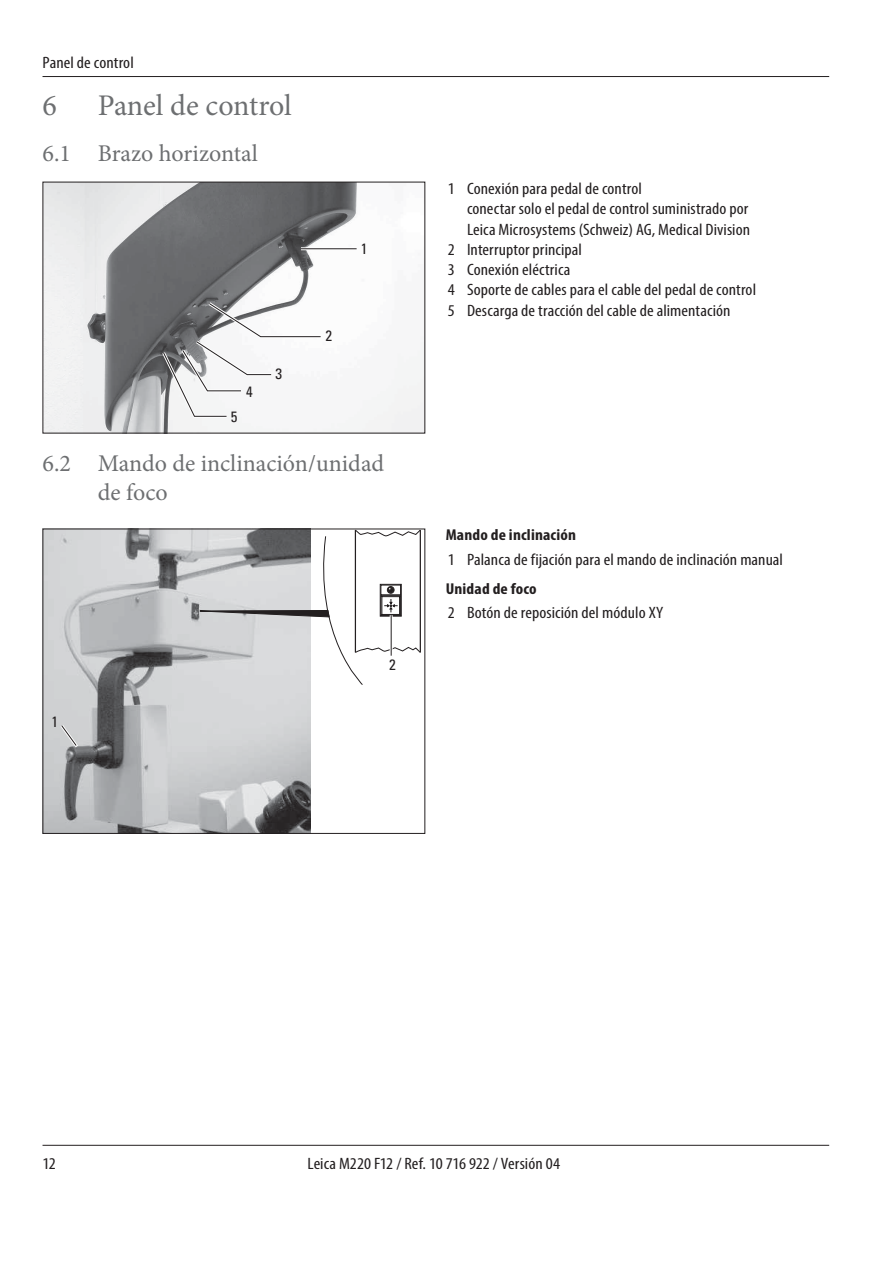
<style>
.page{position:relative;width:893px;height:1263px;background:#fff}
.page>*{position:absolute;margin:0;border:0;box-sizing:border-box;transform-origin:0 0}
.t1{font:30px "Minion Pro";letter-spacing:-.005em;color:#6d6f71}
.t2{font:24px/28.8px "Minion Pro";color:#6d6f71}
.t3{font:condensed 16.5px/20.2px "Myriad Pro";letter-spacing:.005em;color:#231f20;scale:1.1 1}
.Leica_Überschrift_E{font:700 condensed 15.75px "Myriad Pro";letter-spacing:.01em;color:#231f20;scale:1.1 1}
.t4{font:condensed 15px "Univers";color:#231f20}
</style>
<div class="page">
<hr style="left:43px;top:76px;width:786px;height:1px;background:#231f20">
<hr style="left:43px;top:1145px;width:786px;height:1px;background:#231f20">
<img style="left:45px;top:184px;width:378px;height:247px">
<svg style="left:160px;top:246px;width:200px;height:173px"></svg>
<img style="left:45px;top:531px;width:265px;height:301px">
<hr style="left:420px;top:530px;width:1px;height:122px;background:#231f20">
<svg style="left:199px;top:531px;width:221px;height:154px"></svg>
<hr style="left:390px;top:615px;width:3px;height:41px;background:#fff">
<svg style="left:58px;top:721px;width:23px;height:30px"></svg>
<hr style="left:391px;top:615px;width:1px;height:41px;background:#231f20">
<div style="left:43px;top:529px;width:382px;height:305px;border:1px solid #231f20"></div>
<p class="t3" style="left:43px;top:52px;width:85px">Panel de control</p>
<p class="t1" style="left:43px;top:86px;width:16px">6</p>
<p class="t1" style="left:98px;top:86px;width:196px">Panel de control</p>
<p class="t2" style="left:43px;top:139px;width:217px">6.1 Brazo horizontal</p>
<p class="t4" style="left:231px;top:407px;width:8px">5</p>
<p class="t4" style="left:246px;top:382px;width:8px">4</p>
<p class="t4" style="left:276px;top:364px;width:8px">3</p>
<p class="t4" style="left:361px;top:239px;width:8px">1</p>
<p class="t4" style="left:325px;top:327px;width:8px">2</p>
<p class="t2" style="left:98px;top:449px;width:288px;text-indent:-55px">6.2 Mando de inclinación/unidad de foco</p>
<p class="t4" style="left:52px;top:712px;width:8px">1</p>
<p class="t4" style="left:389px;top:655px;width:8px">2</p>
<p class="t3" style="left:467px;top:178px;width:259px;text-indent:-19px">1 Conexión para pedal de control<br>conectar solo el pedal de control suministrado por<br>Leica Microsystems (Schweiz) AG, Medical Division</p>
<p class="t3" style="left:448px;top:239px;width:123px">2 Interruptor principal</p>
<p class="t3" style="left:448px;top:259px;width:113px">3 Conexión eléctrica</p>
<p class="t3" style="left:448px;top:280px;width:282px">4 Soporte de cables para el cable del pedal de control</p>
<p class="t3" style="left:448px;top:300px;width:258px">5 Descarga de tracción del cable de alimentación</p>
<p class="Leica_Überschrift_E" style="left:446px;top:525px;width:120px">Mando de inclinación</p>
<p class="t3" style="left:448px;top:549px;width:306px">1 Palanca de fijación para el mando de inclinación manual</p>
<p class="Leica_Überschrift_E" style="left:446px;top:579px;width:84px">Unidad de foco</p>
<p class="t3" style="left:448px;top:602px;width:197px">2 Botón de reposición del módulo XY</p>
<p class="t3" style="left:43px;top:1153px;width:14px">12</p>
<p class="t3" style="left:307px;top:1153px;width:231px">Leica M220 F12 / Ref. 10 716 922 / Versión 04</p>
</div>
